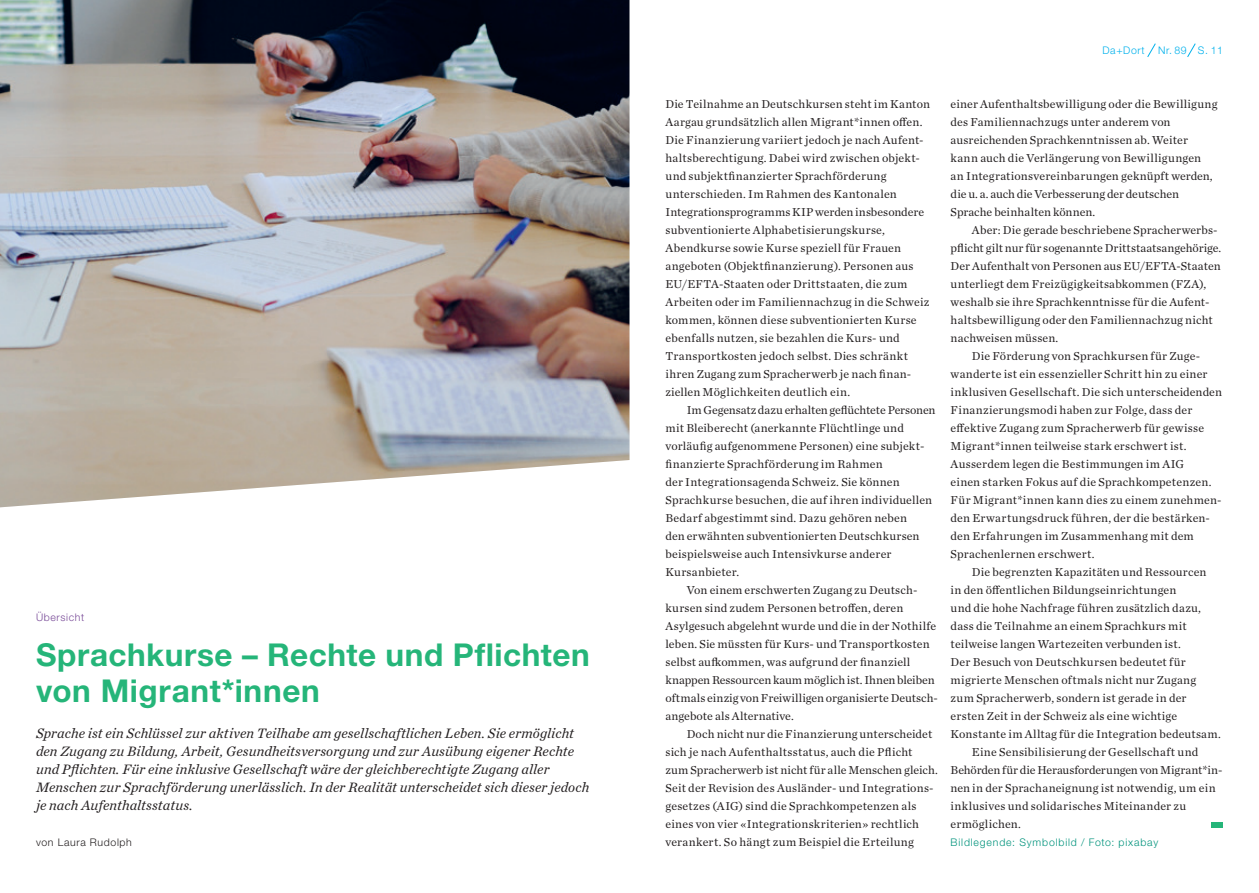
<style>
.page{position:relative;width:1259px;height:893px;background:#fff}
.page>*{position:absolute;margin:0;border:0;box-sizing:border-box;transform-origin:0 0}
.t1{font:700 31.5px/36px "Helvetica Neue LT Std";letter-spacing:.02em;color:#25b579}
.t2{font:italic 14.25px/18px "Chronicle Text G1";letter-spacing:.005em;color:#231f20}
.t3{font:12px/18px "Chronicle Text G1";letter-spacing:.015em;color:#231f20}
.t4{font:12px "Chronicle Text G1";letter-spacing:-.015em;color:#231f20}
.t5{font:12px "Chronicle Text G1";letter-spacing:-.005em;color:#231f20}
.t6{font:12px "Chronicle Text G1";letter-spacing:-.01em;color:#231f20}
.t7{font:300 10.5px "Helvetica Neue LT Std";letter-spacing:.08em;color:#00937c}
.t8{font:300 10.5px "Helvetica Neue LT Std";letter-spacing:.06em;color:#00b1ec}
.t9{font:300 10.5px "Helvetica Neue LT Std";letter-spacing:.06em;color:#231f20}
.t10{font:300 10.5px "Helvetica Neue LT Std";letter-spacing:.06em;color:#794b98}
</style>
<div class="page">
<svg style="left:1147px;top:43px;width:8px;height:14px"></svg>
<svg style="left:1187px;top:43px;width:8px;height:14px"></svg>
<img style="left:0;top:0;width:629px;height:507px">
<div style="left:1211px;top:822px;width:12px;height:6px;background:#25b579"></div>
<p class="t10" style="left:36px;top:611px;width:50px">Übersicht</p>
<h1 class="t1" style="left:36px;top:636px;width:555px">Sprachkurse – Rechte und Pflichten von Migrant*innen</h1>
<p class="t2" style="left:36px;top:723px;width:555px">Sprache ist ein Schlüssel zur aktiven Teilhabe am gesellschaftlichen Leben. Sie ermöglicht den Zugang zu Bildung, Arbeit, Gesundheitsversorgung und zur Ausübung eigener Rechte und Pflichten. Für eine inklusive Gesellschaft wäre der gleichberechtigte Zugang aller Menschen zur Sprachförderung unerlässlich. In der Realität unterscheidet sich dieser jedoch je nach Aufenthaltsstatus.</p>
<p class="t9" style="left:36px;top:836px;width:97px">von Laura Rudolph</p>
<p class="t8" style="left:1102px;top:44px;width:44px">Da+Dort</p>
<p class="t8" style="left:1158px;top:44px;width:66px">Nr. 89 S. 11</p>
<p class="t3" style="left:665px;top:94px;width:266px">Die Teilnahme an Deutschkursen steht im Kanton Aargau grundsätzlich allen Migrant*innen offen.<br>Die Finanzierung variiert jedoch je nach Aufent&shy;haltsberechtigung. Dabei wird zwischen objekt&shy;und subjektfinanzierter Sprachförderung unterschieden. Im Rahmen des Kantonalen Integrationsprogramms KIP werden insbesondere subventionierte Alphabetisierungskurse, Abendkurse sowie Kurse speziell für Frauen angeboten (Objektfinanzierung). Personen aus EU/EFTA-Staaten oder Drittstaaten, die zum Arbeiten oder im Familiennachzug in die Schweiz kommen, können diese subventionierten Kurse ebenfalls nutzen, sie bezahlen die Kurs- und Transportkosten jedoch selbst. Dies schränkt ihren Zugang zum Spracherwerb je nach finan&shy;ziellen Möglichkeiten deutlich ein.</p>
<p class="t6" style="left:687px;top:401px;width:250px">Im Gegensatz dazu erhalten geflüchtete Personen</p>
<p class="t3" style="left:665px;top:418px;width:240px">mit Bleiberecht (anerkannte Flüchtlinge und</p>
<p class="t3" style="left:665px;top:436px;width:260px">vorläufig aufgenommene Personen) eine subjekt-</p>
<p class="t3" style="left:665px;top:454px;width:219px">finanzierte Sprachförderung im Rahmen</p>
<p class="t3" style="left:665px;top:472px;width:236px">der Integrationsagenda Schweiz. Sie können</p>
<p class="t3" style="left:665px;top:490px;width:268px">Sprachkurse besuchen, die auf ihren individuellen</p>
<p class="t3" style="left:665px;top:508px;width:243px">Bedarf abgestimmt sind. Dazu gehören neben</p>
<p class="t3" style="left:665px;top:526px;width:255px">den erwähnten subventionierten Deutschkursen</p>
<p class="t3" style="left:665px;top:544px;width:227px">beispielsweise auch Intensivkurse anderer</p>
<p class="t3" style="left:665px;top:562px;width:75px">Kursanbieter.</p>
<p class="t3" style="left:687px;top:580px;width:232px">Von einem erschwerten Zugang zu Deutsch-</p>
<p class="t3" style="left:665px;top:598px;width:239px">kursen sind zudem Personen betroffen, deren</p>
<p class="t3" style="left:665px;top:616px;width:272px">Asylgesuch abgelehnt wurde und die in der Nothilfe</p>
<p class="t3" style="left:665px;top:634px;width:266px">leben. Sie müssten für Kurs- und Transportkosten</p>
<p class="t3" style="left:665px;top:652px;width:246px">selbst aufkommen, was aufgrund der finanziell</p>
<p class="t5" style="left:665px;top:671px;width:271px">knappen Ressourcen kaum möglich ist. Ihnen bleiben</p>
<p class="t3" style="left:665px;top:688px;width:274px">oftmals einzig von Freiwilligen organisierte Deutsch-</p>
<p class="t3" style="left:665px;top:706px;width:130px">angebote als Alternative.</p>
<p class="t3" style="left:687px;top:724px;width:247px">Doch nicht nur die Finanzierung unterscheidet</p>
<p class="t3" style="left:665px;top:742px;width:249px">sich je nach Aufenthaltsstatus, auch die Pflicht</p>
<p class="t3" style="left:665px;top:760px;width:274px">zum Spracherwerb ist nicht für alle Menschen gleich.</p>
<p class="t3" style="left:665px;top:778px;width:270px">Seit der Revision des Ausländer- und Integrations-</p>
<p class="t3" style="left:665px;top:796px;width:253px">gesetzes (AIG) sind die Sprachkompetenzen als</p>
<p class="t3" style="left:665px;top:814px;width:255px">eines von vier «Integrationskriterien» rechtlich</p>
<p class="t3" style="left:665px;top:832px;width:250px">verankert. So hängt zum Beispiel die Erteilung</p>
<p class="t3" style="left:950px;top:94px;width:268px">einer Aufenthaltsbewilligung oder die Bewilligung des Familiennachzugs unter anderem von ausreichenden Sprachkenntnissen ab. Weiter kann auch die Verlängerung von Bewilligungen an Integrationsvereinbarungen geknüpft werden, die u. a. auch die Verbesserung der deutschen Sprache beinhalten können.</p>
<p class="t3" style="left:972px;top:220px;width:247px">Aber: Die gerade beschriebene Spracherwerbs-</p>
<p class="t3" style="left:950px;top:238px;width:272px">pflicht gilt nur für sogenannte Drittstaatsangehörige.</p>
<p class="t3" style="left:950px;top:256px;width:272px">Der Aufenthalt von Personen aus EU/EFTA-Staaten</p>
<p class="t3" style="left:950px;top:274px;width:257px">unterliegt dem Freizügigkeitsabkommen (FZA),</p>
<p class="t3" style="left:950px;top:292px;width:260px">weshalb sie ihre Sprachkenntnisse für die Aufent-</p>
<p class="t3" style="left:950px;top:310px;width:264px">haltsbewilligung oder den Familiennachzug nicht</p>
<p class="t3" style="left:950px;top:328px;width:109px">nachweisen müssen.</p>
<p class="t3" style="left:972px;top:346px;width:230px">Die Förderung von Sprachkursen für Zuge-</p>
<p class="t3" style="left:950px;top:364px;width:258px">wanderte ist ein essenzieller Schritt hin zu einer</p>
<p class="t3" style="left:950px;top:382px;width:273px">inklusiven Gesellschaft. Die sich unterscheidenden</p>
<p class="t3" style="left:950px;top:400px;width:243px">Finanzierungsmodi haben zur Folge, dass der</p>
<p class="t3" style="left:950px;top:418px;width:255px">effektive Zugang zum Spracherwerb für gewisse</p>
<p class="t3" style="left:950px;top:436px;width:237px">Migrant*innen teilweise stark erschwert ist.</p>
<p class="t3" style="left:950px;top:454px;width:235px">Ausserdem legen die Bestimmungen im AIG</p>
<p class="t3" style="left:950px;top:472px;width:262px">einen starken Fokus auf die Sprachkompetenzen.</p>
<p class="t3" style="left:950px;top:490px;width:272px">Für Migrant*innen kann dies zu einem zunehmen-</p>
<p class="t3" style="left:950px;top:508px;width:261px">den Erwartungsdruck führen, der die bestärken-</p>
<p class="t3" style="left:950px;top:526px;width:245px">den Erfahrungen im Zusammenhang mit dem</p>
<p class="t3" style="left:950px;top:544px;width:146px">Sprachenlernen erschwert.</p>
<p class="t3" style="left:972px;top:562px;width:236px">Die begrenzten Kapazitäten und Ressourcen</p>
<p class="t3" style="left:950px;top:580px;width:227px">in den öffentlichen Bildungseinrichtungen</p>
<p class="t3" style="left:950px;top:598px;width:252px">und die hohe Nachfrage führen zusätzlich dazu,</p>
<p class="t3" style="left:950px;top:616px;width:237px">dass die Teilnahme an einem Sprachkurs mit</p>
<p class="t3" style="left:950px;top:634px;width:232px">teilweise langen Wartezeiten verbunden ist.</p>
<p class="t3" style="left:950px;top:652px;width:237px">Der Besuch von Deutschkursen bedeutet für</p>
<p class="t3" style="left:950px;top:670px;width:247px">migrierte Menschen oftmals nicht nur Zugang</p>
<p class="t3" style="left:950px;top:688px;width:237px">zum Spracherwerb, sondern ist gerade in der</p>
<p class="t3" style="left:950px;top:706px;width:228px">ersten Zeit in der Schweiz als eine wichtige</p>
<p class="t3" style="left:950px;top:724px;width:272px">Konstante im Alltag für die Integration bedeutsam.</p>
<p class="t3" style="left:972px;top:742px;width:228px">Eine Sensibilisierung der Gesellschaft und</p>
<p class="t4" style="left:950px;top:761px;width:273px">Behörden für die Herausforderungen von Migrant*in-</p>
<p class="t3" style="left:950px;top:778px;width:266px">nen in der Sprachaneignung ist notwendig, um ein</p>
<p class="t3" style="left:950px;top:796px;width:237px">inklusives und solidarisches Miteinander zu</p>
<p class="t3" style="left:950px;top:814px;width:72px">ermöglichen.</p>
<p class="t7" style="left:950px;top:836px;width:209px">Bildlegende: Symbolbild / Foto: pixabay</p>
</div>
